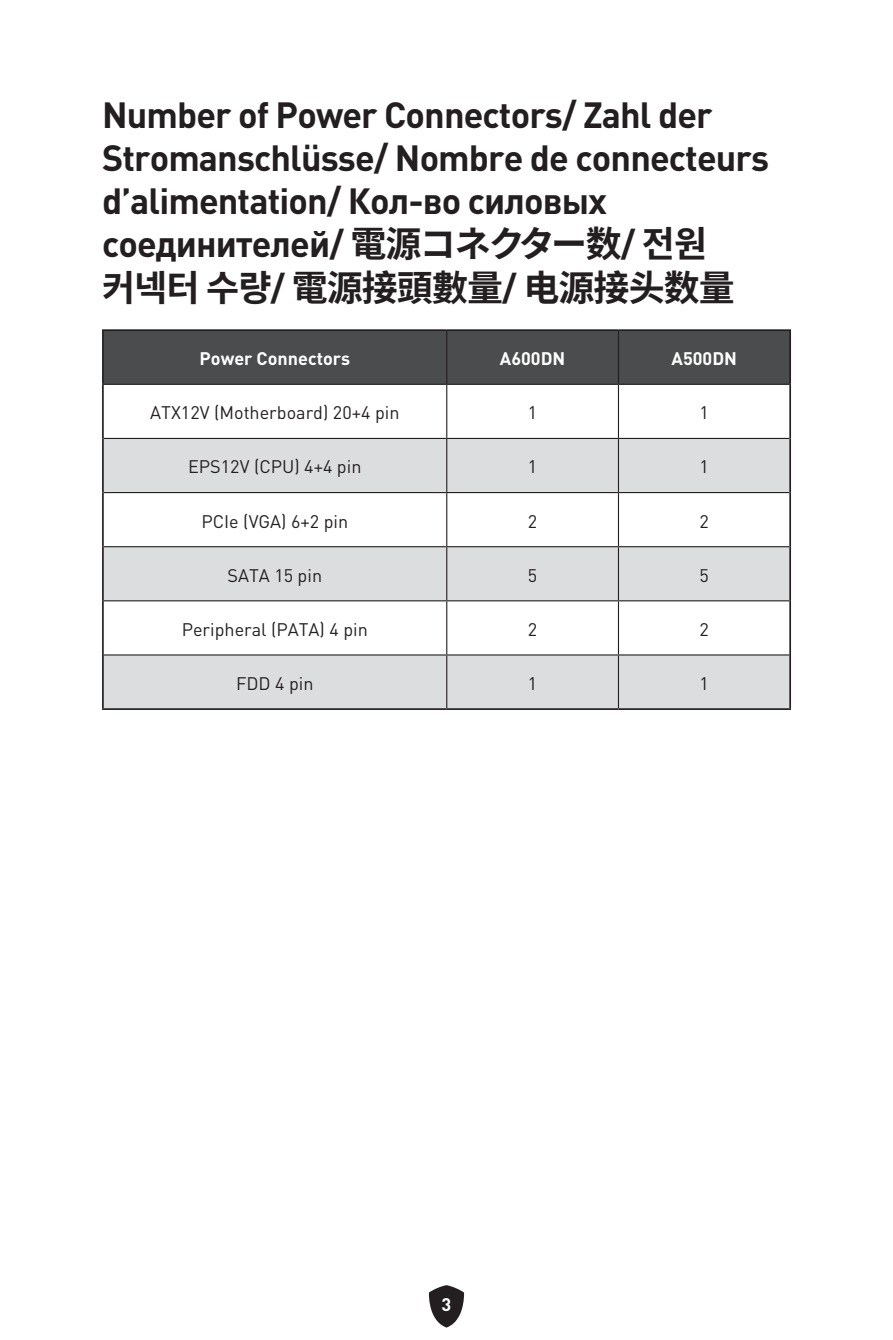
<style>
.page{position:relative;width:893px;height:1340px;background:#fff}
.page>*{position:absolute;margin:0;border:0;box-sizing:border-box;transform-origin:0 0}
.t1{font:700 36px/43.2px "MSI Din Pro Noto CJK";letter-spacing:-.025em;color:#231f20}
.t2{font:18px "MSI Din Pro Noto CJK";color:#231f20}
.t3{font:700 18px "MSI Din Pro Noto CJK";color:#fff}
</style>
<div class="page">
<svg style="left:429px;top:1285px;width:35px;height:42px"></svg>
<div style="left:104px;top:331px;width:685px;height:53px;background:#4b4c4d"></div>
<svg style="left:104px;top:439px;width:685px;height:269px;fill:#dcdddf"></svg>
<hr style="left:446px;top:331px;width:1px;height:53px;background:#231f20">
<hr style="left:618px;top:331px;width:1px;height:53px;background:#231f20">
<hr style="left:102px;top:384px;width:345px;height:1px;background:#231f20">
<hr style="left:447px;top:384px;width:171px;height:1px;background:#231f20">
<hr style="left:446px;top:385px;width:1px;height:53px;background:#231f20">
<hr style="left:618px;top:384px;width:173px;height:1px;background:#231f20">
<hr style="left:618px;top:385px;width:1px;height:53px;background:#231f20">
<hr style="left:104px;top:438px;width:343px;height:1px;background:#231f20">
<hr style="left:447px;top:438px;width:171px;height:1px;background:#231f20">
<hr style="left:446px;top:439px;width:1px;height:53px;background:#231f20">
<hr style="left:618px;top:438px;width:171px;height:1px;background:#231f20">
<hr style="left:618px;top:439px;width:1px;height:53px;background:#231f20">
<hr style="left:104px;top:492px;width:343px;height:1px;background:#231f20">
<hr style="left:447px;top:492px;width:171px;height:1px;background:#231f20">
<hr style="left:446px;top:493px;width:1px;height:53px;background:#231f20">
<hr style="left:618px;top:492px;width:171px;height:1px;background:#231f20">
<hr style="left:618px;top:493px;width:1px;height:53px;background:#231f20">
<hr style="left:104px;top:546px;width:343px;height:1px;background:#231f20">
<hr style="left:447px;top:546px;width:171px;height:1px;background:#231f20">
<hr style="left:446px;top:547px;width:1px;height:53px;background:#231f20">
<hr style="left:618px;top:546px;width:171px;height:1px;background:#231f20">
<hr style="left:618px;top:547px;width:1px;height:53px;background:#231f20">
<hr style="left:104px;top:600px;width:343px;height:1px;background:#231f20">
<hr style="left:447px;top:600px;width:171px;height:1px;background:#231f20">
<hr style="left:446px;top:601px;width:1px;height:53px;background:#231f20">
<hr style="left:618px;top:600px;width:171px;height:1px;background:#231f20">
<hr style="left:618px;top:601px;width:1px;height:53px;background:#231f20">
<hr style="left:104px;top:654px;width:343px;height:1px;background:#231f20">
<hr style="left:447px;top:654px;width:171px;height:1px;background:#231f20">
<hr style="left:446px;top:655px;width:1px;height:53px;background:#231f20">
<hr style="left:618px;top:654px;width:171px;height:1px;background:#231f20">
<hr style="left:618px;top:655px;width:1px;height:53px;background:#231f20">
<hr style="left:102px;top:329px;width:345px;height:2px;background:#231f20">
<hr style="left:102px;top:331px;width:2px;height:53px;background:#231f20">
<hr style="left:447px;top:329px;width:171px;height:2px;background:#231f20">
<hr style="left:618px;top:329px;width:173px;height:2px;background:#231f20">
<hr style="left:789px;top:331px;width:2px;height:53px;background:#231f20">
<hr style="left:102px;top:385px;width:2px;height:53px;background:#231f20">
<hr style="left:789px;top:385px;width:2px;height:53px;background:#231f20">
<hr style="left:102px;top:438px;width:2px;height:54px;background:#231f20">
<hr style="left:789px;top:438px;width:2px;height:54px;background:#231f20">
<hr style="left:102px;top:492px;width:2px;height:54px;background:#231f20">
<hr style="left:789px;top:492px;width:2px;height:54px;background:#231f20">
<hr style="left:102px;top:546px;width:2px;height:55px;background:#231f20">
<hr style="left:789px;top:546px;width:2px;height:55px;background:#231f20">
<hr style="left:102px;top:601px;width:2px;height:54px;background:#231f20">
<hr style="left:789px;top:601px;width:2px;height:54px;background:#231f20">
<hr style="left:102px;top:655px;width:2px;height:53px;background:#231f20">
<hr style="left:789px;top:655px;width:2px;height:53px;background:#231f20">
<hr style="left:102px;top:708px;width:345px;height:2px;background:#231f20">
<hr style="left:447px;top:708px;width:171px;height:2px;background:#231f20">
<hr style="left:618px;top:708px;width:173px;height:2px;background:#231f20">
<p class="t1" style="left:102px;top:94px;width:669px">Number of Power Connectors/ Zahl der<br>Stromanschlüsse/ Nombre de connecteurs d’alimentation/ Кол-во силовых соединителей/ 電源コネクター数/ 전원 커넥터 수량/ 電源接頭數量/ 电源接头数量</p>
<p class="t3" style="left:200px;top:348px;width:152px">Power Connectors</p>
<p class="t3" style="left:500px;top:348px;width:67px">A600DN</p>
<p class="t3" style="left:672px;top:348px;width:67px">A500DN</p>
<p class="t2" style="left:150px;top:402px;width:251px">ATX12V (Motherboard) 20+4 pin</p>
<p class="t2" style="left:528px;top:402px;width:11px">1</p>
<p class="t2" style="left:700px;top:402px;width:11px">1</p>
<p class="t2" style="left:188px;top:456px;width:175px">EPS12V (CPU) 4+4 pin</p>
<p class="t2" style="left:528px;top:456px;width:11px">1</p>
<p class="t2" style="left:700px;top:456px;width:11px">1</p>
<p class="t2" style="left:201px;top:511px;width:148px">PCIe (VGA) 6+2 pin</p>
<p class="t2" style="left:528px;top:511px;width:11px">2</p>
<p class="t2" style="left:700px;top:511px;width:11px">2</p>
<p class="t2" style="left:227px;top:565px;width:96px">SATA 15 pin</p>
<p class="t2" style="left:528px;top:565px;width:11px">5</p>
<p class="t2" style="left:700px;top:565px;width:11px">5</p>
<p class="t2" style="left:182px;top:619px;width:188px">Peripheral (PATA) 4 pin</p>
<p class="t2" style="left:528px;top:619px;width:11px">2</p>
<p class="t2" style="left:700px;top:619px;width:11px">2</p>
<p class="t2" style="left:236px;top:673px;width:79px">FDD 4 pin</p>
<p class="t2" style="left:528px;top:673px;width:11px">1</p>
<p class="t2" style="left:700px;top:673px;width:11px">1</p>
<p class="t3" style="left:442px;top:1293px;width:11px">3</p>
</div>
